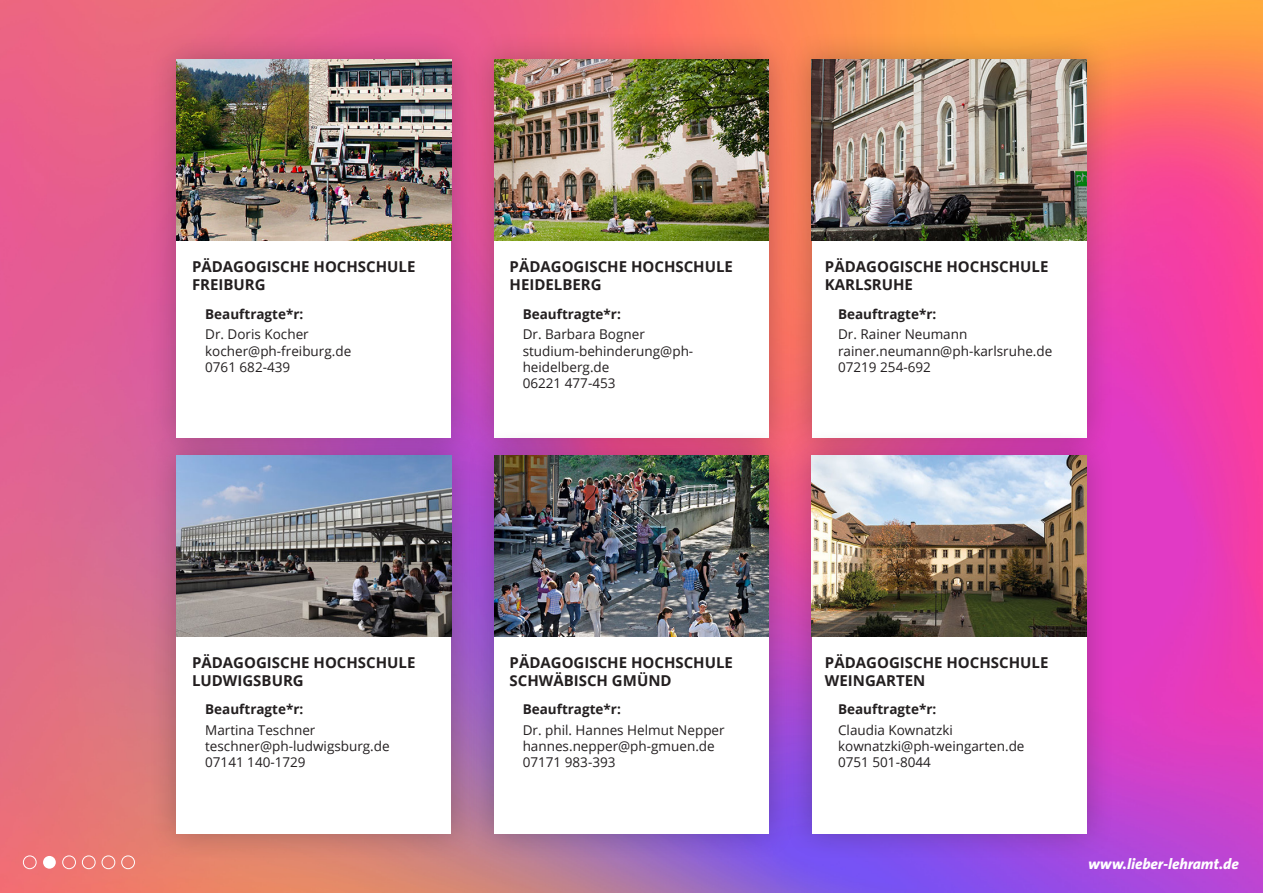
<style>
.page{position:relative;width:1263px;height:893px;background:#fff}
.page>*{position:absolute;margin:0;border:0;box-sizing:border-box;transform-origin:0 0}
.t1{font:700 15px/18px "Open Sans";color:#231f20}
.t2{font:italic 800 15px "The Sans B8";color:#fff}
.t3{font:13.5px/16.2px "Open Sans";color:#231f20}
.t4{font:700 13.5px "Open Sans";color:#231f20}
</style>
<div class="page">
<img style="left:0;top:0;width:1263px;height:893px">
<div style="left:148px;top:427px;width:332px;height:435px;background:#231f20;opacity:.3"></div>
<div style="left:176px;top:455px;width:275px;height:379px;background:#fff"></div>
<div style="left:148px;top:31px;width:332px;height:435px;background:#231f20;opacity:.3"></div>
<div style="left:176px;top:59px;width:275px;height:379px;background:#fff"></div>
<div style="left:466px;top:31px;width:331px;height:435px;background:#231f20;opacity:.3"></div>
<div style="left:494px;top:59px;width:275px;height:379px;background:#fff"></div>
<img style="left:176px;top:59px;width:275px;height:182px">
<img style="left:494px;top:59px;width:275px;height:182px">
<div style="left:783px;top:31px;width:332px;height:435px;background:#231f20;opacity:.3"></div>
<div style="left:811px;top:59px;width:275px;height:379px;background:#fff"></div>
<img style="left:811px;top:59px;width:275px;height:182px">
<img style="left:176px;top:455px;width:275px;height:182px">
<div style="left:466px;top:427px;width:331px;height:435px;background:#231f20;opacity:.3"></div>
<div style="left:494px;top:455px;width:275px;height:379px;background:#fff"></div>
<img style="left:494px;top:455px;width:275px;height:182px">
<div style="left:783px;top:427px;width:332px;height:435px;background:#231f20;opacity:.3"></div>
<div style="left:811px;top:455px;width:275px;height:379px;background:#fff"></div>
<img style="left:811px;top:455px;width:275px;height:182px">
<div style="left:23px;top:855px;width:14px;height:14px;border:1px solid #fff;border-radius:50%"></div>
<div style="left:43px;top:856px;width:13px;height:13px;background:#fff;border-radius:50%"></div>
<div style="left:62px;top:855px;width:14px;height:14px;border:1px solid #fff;border-radius:50%"></div>
<div style="left:82px;top:855px;width:14px;height:14px;border:1px solid #fff;border-radius:50%"></div>
<div style="left:102px;top:855px;width:13px;height:14px;border:1px solid #fff;border-radius:50%"></div>
<div style="left:121px;top:855px;width:14px;height:14px;border:1px solid #fff;border-radius:50%"></div>
<p class="t1" style="left:192px;top:257px;width:225px">PÄDAGOGISCHE HOCHSCHULE<br>FREIBURG</p>
<p class="t1" style="left:510px;top:257px;width:225px">PÄDAGOGISCHE HOCHSCHULE<br>HEIDELBERG</p>
<p class="t4" style="left:205px;top:304px;width:100px">Beauftragte*r:</p>
<p class="t3" style="left:205px;top:326px;width:105px">Dr. Doris Kocher</p>
<p class="t3" style="left:205px;top:342px;width:148px">kocher@ph-freiburg.de</p>
<p class="t3" style="left:205px;top:358px;width:87px">0761 682-439</p>
<p class="t4" style="left:523px;top:304px;width:100px">Beauftragte*r:</p>
<p class="t3" style="left:523px;top:326px;width:124px">Dr. Barbara Bogner</p>
<p class="t3" style="left:523px;top:342px;width:172px">studium-behinderung@ph&shy;heidelberg.de</p>
<p class="t3" style="left:523px;top:375px;width:94px">06221 477-453</p>
<p class="t1" style="left:825px;top:257px;width:225px">PÄDAGOGISCHE HOCHSCHULE<br>KARLSRUHE</p>
<p class="t4" style="left:838px;top:304px;width:100px">Beauftragte*r:</p>
<p class="t3" style="left:838px;top:326px;width:131px">Dr. Rainer Neumann</p>
<p class="t3" style="left:838px;top:342px;width:216px">rainer.neumann@ph-karlsruhe.de</p>
<p class="t3" style="left:838px;top:358px;width:94px">07219 254-692</p>
<p class="t1" style="left:192px;top:653px;width:225px">PÄDAGOGISCHE HOCHSCHULE<br>LUDWIGSBURG</p>
<p class="t1" style="left:510px;top:653px;width:225px">PÄDAGOGISCHE HOCHSCHULE<br>SCHWÄBISCH GMÜND</p>
<p class="t1" style="left:825px;top:653px;width:225px">PÄDAGOGISCHE HOCHSCHULE<br>WEINGARTEN</p>
<p class="t4" style="left:205px;top:700px;width:100px">Beauftragte*r:</p>
<p class="t3" style="left:205px;top:722px;width:112px">Martina Teschner</p>
<p class="t3" style="left:205px;top:738px;width:186px">teschner@ph-ludwigsburg.de</p>
<p class="t3" style="left:205px;top:754px;width:102px">07141 140-1729</p>
<p class="t4" style="left:523px;top:700px;width:100px">Beauftragte*r:</p>
<p class="t3" style="left:523px;top:722px;width:203px">Dr. phil. Hannes Helmut Nepper</p>
<p class="t3" style="left:523px;top:738px;width:194px">hannes.nepper@ph-gmuen.de</p>
<p class="t3" style="left:523px;top:754px;width:94px">07171 983-393</p>
<p class="t4" style="left:838px;top:700px;width:100px">Beauftragte*r:</p>
<p class="t3" style="left:838px;top:722px;width:116px">Claudia Kownatzki</p>
<p class="t3" style="left:838px;top:738px;width:188px">kownatzki@ph-weingarten.de</p>
<p class="t3" style="left:838px;top:754px;width:94px">0751 501-8044</p>
<p class="t2" style="left:1088px;top:856px;width:152px">www.lieber-lehramt.de</p>
</div>
